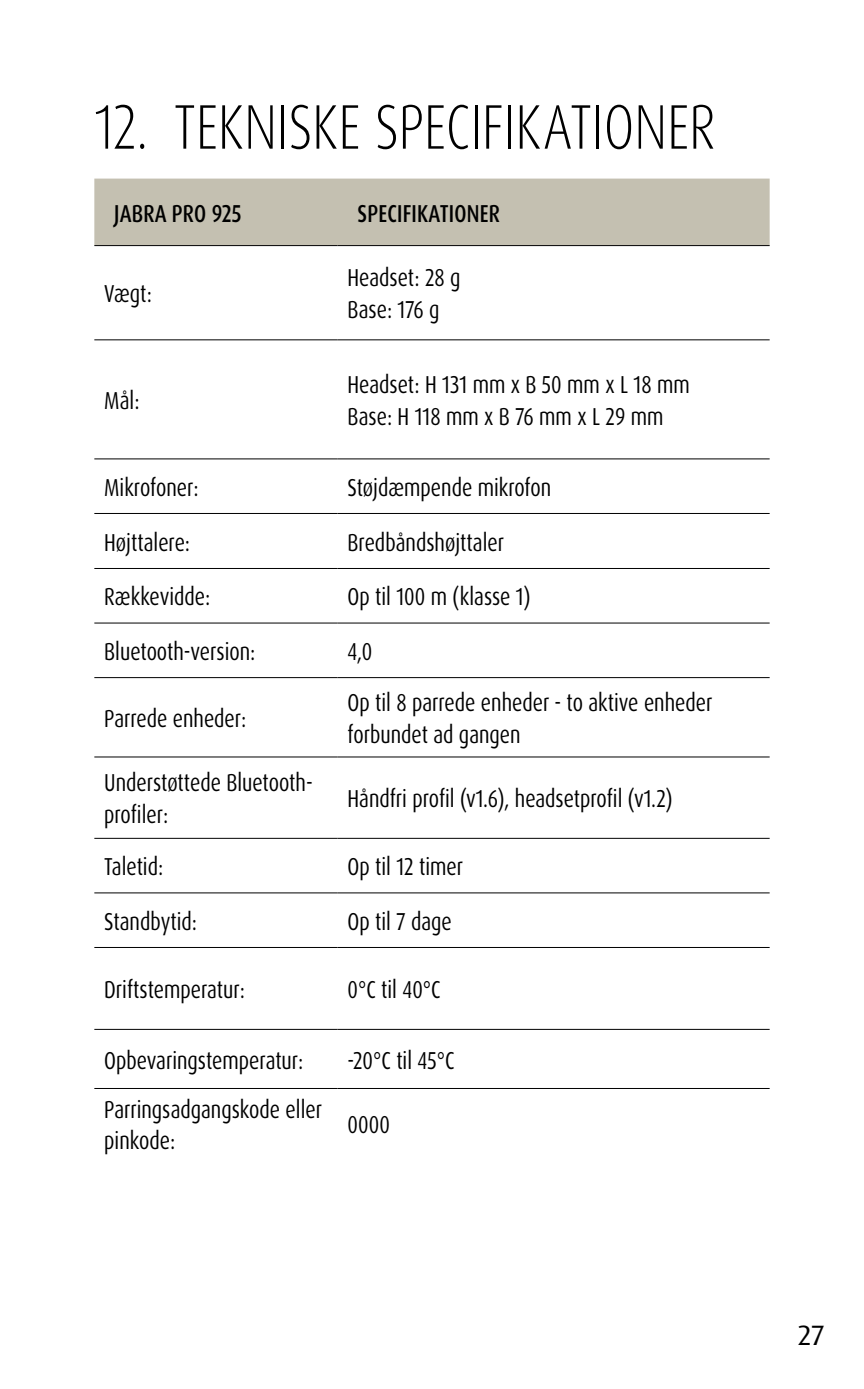
<style>
.page{position:relative;width:864px;height:1389px;background:#fff}
.page>*{position:absolute;margin:0;border:0;box-sizing:border-box;transform-origin:0 0}
.t1{font:300 63px "Dax Pro";letter-spacing:.005em;color:#000;scale:.8 1}
.t2{font:28px "Dax Pro";color:#000}
.t3{font:24.5px/31.5px "Dax Pro";color:#000;scale:.8 1}
.t4{font:500 24.5px "Dax Pro";letter-spacing:.01em;color:#000;scale:.8 1}
</style>
<div class="page">
<div style="left:94px;top:179px;width:675px;height:66px;background:#c4c0b1"></div>
<svg style="left:94px;top:246px;width:675px;height:783px"></svg>
<hr style="left:94px;top:245px;width:243px;height:1px;background:#000">
<hr style="left:337px;top:245px;width:432px;height:1px;background:#000">
<hr style="left:94px;top:339px;width:243px;height:1px;background:#000">
<hr style="left:337px;top:339px;width:432px;height:1px;background:#000">
<hr style="left:94px;top:458px;width:243px;height:1px;background:#000">
<hr style="left:337px;top:458px;width:432px;height:1px;background:#000">
<hr style="left:94px;top:513px;width:243px;height:1px;background:#000">
<hr style="left:337px;top:513px;width:432px;height:1px;background:#000">
<hr style="left:94px;top:568px;width:243px;height:1px;background:#000">
<hr style="left:337px;top:568px;width:432px;height:1px;background:#000">
<hr style="left:94px;top:622px;width:243px;height:2px;background:#000">
<hr style="left:337px;top:622px;width:432px;height:2px;background:#000">
<hr style="left:94px;top:677px;width:243px;height:1px;background:#000">
<hr style="left:337px;top:677px;width:432px;height:1px;background:#000">
<hr style="left:94px;top:756px;width:243px;height:2px;background:#000">
<hr style="left:337px;top:756px;width:432px;height:2px;background:#000">
<hr style="left:94px;top:838px;width:243px;height:1px;background:#000">
<hr style="left:337px;top:838px;width:432px;height:1px;background:#000">
<hr style="left:94px;top:892px;width:243px;height:1px;background:#000">
<hr style="left:337px;top:892px;width:432px;height:1px;background:#000">
<hr style="left:94px;top:947px;width:243px;height:1px;background:#000">
<hr style="left:337px;top:947px;width:432px;height:1px;background:#000">
<hr style="left:94px;top:1029px;width:243px;height:1px;background:#000">
<hr style="left:337px;top:1029px;width:432px;height:1px;background:#000">
<hr style="left:94px;top:1088px;width:243px;height:1px;background:#000">
<hr style="left:337px;top:1088px;width:432px;height:1px;background:#000">
<h1 class="t1" style="left:95px;top:86px;width:777px">12. TEKNISKE SPECIFIKATIONER</h1>
<p class="t4" style="left:114px;top:197px;width:160px">JABRA PRO 925</p>
<p class="t4" style="left:357px;top:197px;width:179px">SPECIFIKATIONER</p>
<p class="t3" style="left:104px;top:278px;width:61px">Vægt:</p>
<p class="t3" style="left:104px;top:385px;width:45px">Mål:</p>
<p class="t3" style="left:347px;top:262px;width:143px">Headset: 28 g<br>Base: 176 g</p>
<p class="t3" style="left:347px;top:369px;width:429px">Headset: H 131 mm x B 50 mm x L 18 mm<br>Base: H 118 mm x B 76 mm x L 29 mm</p>
<p class="t3" style="left:104px;top:472px;width:119px">Mikrofoner:</p>
<p class="t3" style="left:347px;top:472px;width:256px">Støjdæmpende mikrofon</p>
<p class="t3" style="left:104px;top:526px;width:109px">Højttalere:</p>
<p class="t3" style="left:347px;top:526px;width:197px">Bredbåndshøjttaler</p>
<p class="t3" style="left:104px;top:581px;width:134px">Rækkevidde:</p>
<p class="t3" style="left:347px;top:581px;width:230px">Op til 100 m (klasse 1)</p>
<p class="t3" style="left:104px;top:636px;width:190px">Bluetooth-version:</p>
<p class="t3" style="left:347px;top:636px;width:32px">4,0</p>
<p class="t3" style="left:104px;top:703px;width:179px">Parrede enheder:</p>
<p class="t3" style="left:104px;top:767px;width:262px">Understøttede Bluetooth&shy;profiler:</p>
<p class="t3" style="left:347px;top:687px;width:457px">Op til 8 parrede enheder - to aktive enheder forbundet ad gangen</p>
<p class="t3" style="left:347px;top:783px;width:407px">Håndfri profil (v1.6), headsetprofil (v1.2)</p>
<p class="t3" style="left:104px;top:851px;width:75px">Taletid:</p>
<p class="t3" style="left:347px;top:851px;width:146px">Op til 12 timer</p>
<p class="t3" style="left:104px;top:906px;width:117px">Standbytid:</p>
<p class="t3" style="left:347px;top:906px;width:132px">Op til 7 dage</p>
<p class="t3" style="left:104px;top:974px;width:177px">Driftstemperatur:</p>
<p class="t3" style="left:347px;top:974px;width:118px">0°C til 40°C</p>
<p class="t3" style="left:104px;top:1044px;width:250px">Opbevaringstemperatur:</p>
<p class="t3" style="left:347px;top:1044px;width:135px">-20°C til 45°C</p>
<p class="t3" style="left:104px;top:1093px;width:274px">Parringsadgangskode eller pinkode:</p>
<p class="t3" style="left:347px;top:1109px;width:55px">0000</p>
<p class="t2" style="left:797px;top:1317px;width:28px">27</p>
</div>
